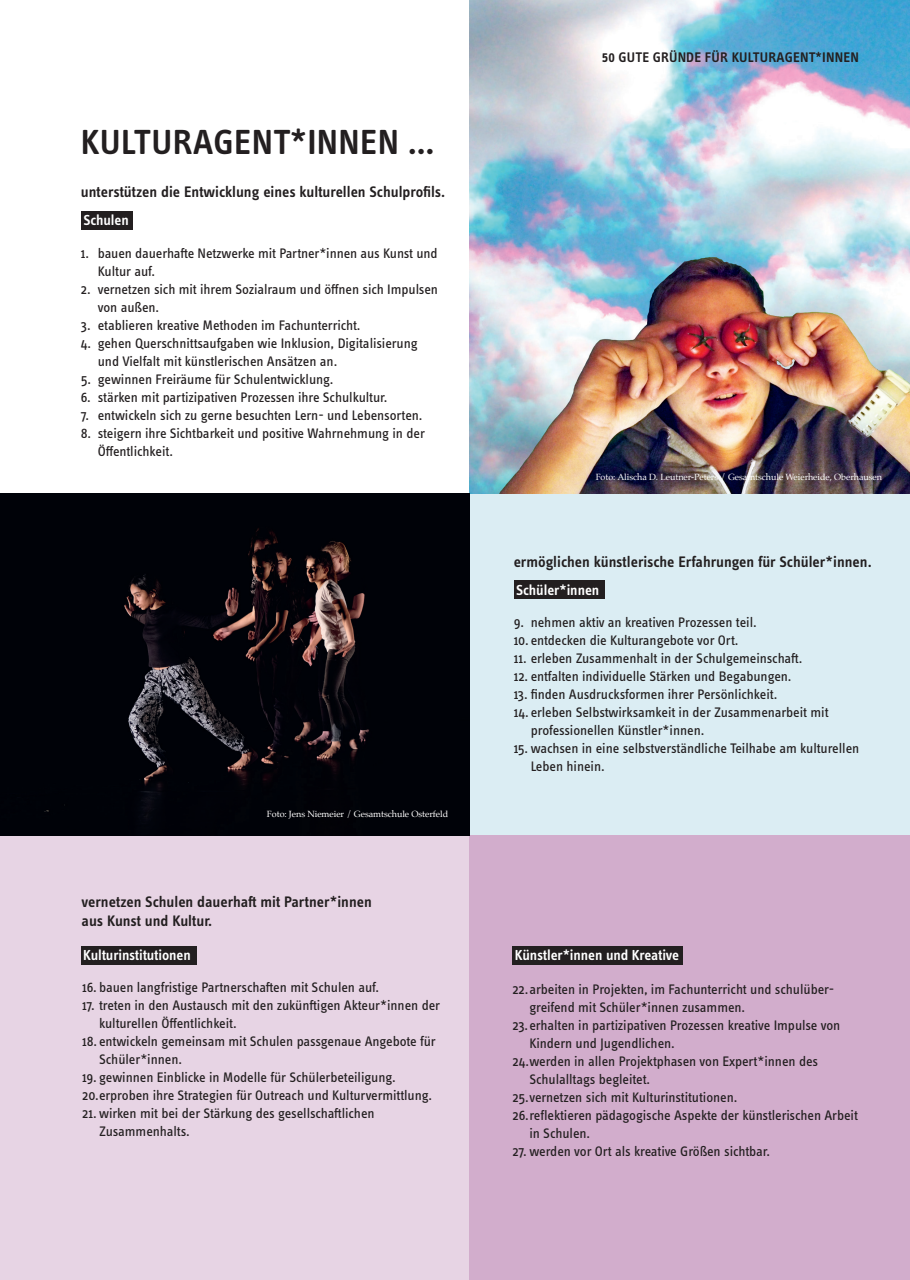
<style>
.page{position:relative;width:910px;height:1280px;background:#fff}
.page>*{position:absolute;margin:0;border:0;box-sizing:border-box;transform-origin:0 0}
.t1{font:600 36px "Info Text OT";letter-spacing:.01em;color:#231f20}
.t2{font:600 15.75px/18.9px "Info Text OT";color:#231f20}
.t3{font:600 15px "Info Text OT";letter-spacing:-.005em;color:#fff}
.t4{font:600 14.4px "Info Text OT";letter-spacing:.01em;color:#231f20}
.t5{font:14.25px/18px "Info Text OT";letter-spacing:-.005em;color:#231f20}
.t6{font:9px "Palatino";letter-spacing:-.005em;color:#fff}
</style>
<div class="page">
<div style="left:470px;top:493px;width:440px;height:342px;background:#dbedf3"></div>
<div style="left:0;top:835px;width:470px;height:445px;background:#e7d4e4"></div>
<div style="left:470px;top:835px;width:440px;height:445px;background:#d2adcc"></div>
<div style="left:81px;top:211px;width:51px;height:18px;background:#231f20"></div>
<div style="left:514px;top:581px;width:91px;height:18px;background:#231f20"></div>
<div style="left:512px;top:946px;width:171px;height:18px;background:#231f20"></div>
<img style="left:470px;top:0;width:440px;height:493px">
<img style="left:0;top:493px;width:470px;height:342px">
<div style="left:81px;top:946px;width:115px;height:18px;background:#231f20"></div>
<h1 class="t1" style="left:81px;top:120px;width:355px">KULTURAGENT*INNEN …</h1>
<p class="t2" style="left:81px;top:182px;width:366px">unterstützen die Entwicklung eines kulturellen Schulprofils.</p>
<p class="t3" style="left:83px;top:211px;width:47px">Schulen</p>
<p class="t5" style="left:98px;top:244px;width:341px;text-indent:-17px">1. bauen dauerhafte Netzwerke mit Partner*innen aus Kunst und<br>Kultur auf.</p>
<p class="t5" style="left:98px;top:280px;width:342px;text-indent:-17px">2. vernetzen sich mit ihrem Sozialraum und öffnen sich Impulsen von außen.</p>
<p class="t5" style="left:81px;top:316px;width:281px">3. etablieren kreative Methoden im Fachunterricht.</p>
<p class="t5" style="left:98px;top:334px;width:321px;text-indent:-17px">4. gehen Querschnittsaufgaben wie Inklusion, Digitalisierung und Vielfalt mit künstlerischen Ansätzen an.</p>
<p class="t5" style="left:81px;top:370px;width:254px">5. gewinnen Freiräume für Schulentwicklung.</p>
<p class="t5" style="left:81px;top:388px;width:308px">6. stärken mit partizipativen Prozessen ihre Schulkultur.</p>
<p class="t5" style="left:81px;top:406px;width:343px">7. entwickeln sich zu gerne besuchten Lern- und Lebensorten.</p>
<p class="t5" style="left:98px;top:424px;width:329px;text-indent:-17px">8. steigern ihre Sichtbarkeit und positive Wahrnehmung in der<br>Öffentlichkeit.</p>
<p class="t6" style="left:267px;top:807px;width:183px">Foto: Jens Niemeier / Gesamtschule Osterfeld</p>
<p class="t2" style="left:82px;top:892px;width:292px">vernetzen Schulen dauerhaft mit Partner*innen aus Kunst und Kultur.</p>
<p class="t3" style="left:83px;top:946px;width:109px">Kulturinstitutionen</p>
<p class="t5" style="left:82px;top:978px;width:299px">16. bauen langfristige Partnerschaften mit Schulen auf.</p>
<p class="t5" style="left:99px;top:996px;width:343px;text-indent:-17px">17. treten in den Austausch mit den zukünftigen Akteur*innen der kulturellen Öffentlichkeit.</p>
<p class="t5" style="left:99px;top:1032px;width:338px;text-indent:-17px">18. entwickeln gemeinsam mit Schulen passgenaue Angebote für<br>Schüler*innen.</p>
<p class="t5" style="left:82px;top:1068px;width:351px">19. gewinnen Einblicke in Modelle für Schülerbeteiligung.<br>20.erproben ihre Strategien für Outreach und Kulturvermittlung.</p>
<p class="t5" style="left:99px;top:1104px;width:277px;text-indent:-17px">21. wirken mit bei der Stärkung des gesellschaftlichen<br>Zusammenhalts.</p>
<p class="t4" style="left:602px;top:49px;width:258px">50 GUTE GRÜNDE FÜR KULTURAGENT*INNEN</p>
<p class="t6" style="left:596px;top:470px;width:288px">Foto: Alischa D. Leutner-Peters / Gesamtschule Weierheide, Oberhausen</p>
<p class="t2" style="left:514px;top:552px;width:359px">ermöglichen künstlerische Erfahrungen für Schüler*innen.</p>
<p class="t3" style="left:516px;top:581px;width:85px">Schüler*innen</p>
<p class="t5" style="left:514px;top:613px;width:245px">9. nehmen aktiv an kreativen Prozessen teil.</p>
<p class="t5" style="left:514px;top:631px;width:226px">10. entdecken die Kulturangebote vor Ort.</p>
<p class="t5" style="left:514px;top:649px;width:290px">11. erleben Zusammenhalt in der Schulgemeinschaft.</p>
<p class="t5" style="left:514px;top:667px;width:279px">12. entfalten individuelle Stärken und Begabungen.</p>
<p class="t5" style="left:514px;top:685px;width:265px">13. finden Ausdrucksformen ihrer Persönlichkeit.</p>
<p class="t5" style="left:531px;top:703px;width:299px;text-indent:-17px">14. erleben Selbstwirksamkeit in der Zusammenarbeit mit professionellen Künstler*innen.</p>
<p class="t5" style="left:531px;top:739px;width:330px;text-indent:-17px">15. wachsen in eine selbstverständliche Teilhabe am kulturellen<br>Leben hinein.</p>
<p class="t3" style="left:515px;top:946px;width:166px">Künstler*innen und Kreative</p>
<p class="t5" style="left:512px;top:979px;width:323px">22.arbeiten in Projekten, im Fachunterricht und schulüber-</p>
<p class="t5" style="left:529px;top:997px;width:217px">greifend mit Schüler*innen zusammen.</p>
<p class="t5" style="left:512px;top:1015px;width:329px">23.erhalten in partizipativen Prozessen kreative Impulse von</p>
<p class="t5" style="left:529px;top:1033px;width:147px">Kindern und Jugendlichen.</p>
<p class="t5" style="left:512px;top:1051px;width:307px">24.werden in allen Projektphasen von Expert*innen des</p>
<p class="t5" style="left:529px;top:1069px;width:122px">Schulalltags begleitet.</p>
<p class="t5" style="left:512px;top:1087px;width:227px">25.vernetzen sich mit Kulturinstitutionen.</p>
<p class="t5" style="left:512px;top:1105px;width:347px">26.reflektieren pädagogische Aspekte der künstlerischen Arbeit</p>
<p class="t5" style="left:529px;top:1123px;width:62px">in Schulen.</p>
<p class="t5" style="left:512px;top:1141px;width:259px">27. werden vor Ort als kreative Größen sichtbar.</p>
</div>
